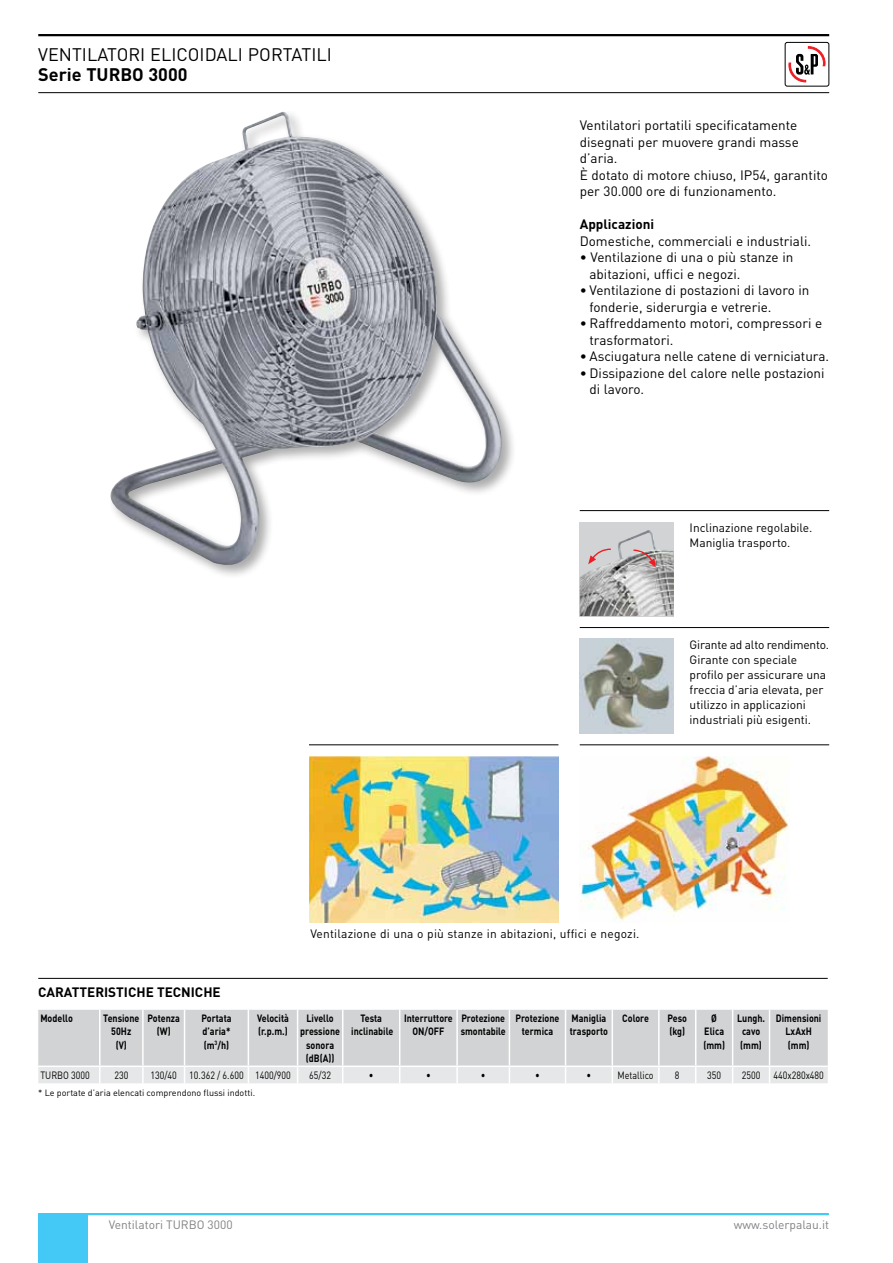
<style>
.page{position:relative;width:893px;height:1263px;background:#fff}
.page>*{position:absolute;margin:0;border:0;box-sizing:border-box;transform-origin:0 0}
.t1{font:18px "DIN";color:#000}
.t2{font:700 18px "DIN";color:#000}
.t3{font:13.5px/16.5px "DIN";color:#000}
.t4{font:700 13.5px "DIN";color:#000}
.t5{font:12px/15px "DIN";color:#000}
.t6{font:12px "DIN";color:#808285}
.t7{font:700 10.5px/13.5px "DIN";color:#000;text-align:center;scale:.85 1}
.t8{font:10.5px "DIN";color:#000;scale:.85 1}
.t9{font:9px "DIN";color:#000}
</style>
<div class="page">
<hr style="left:39px;top:1213px;width:789px;height:2px;background:#44c8f5">
<div style="left:38px;top:1214px;width:49px;height:49px;background:#44c8f5"></div>
<hr style="left:38px;top:34px;width:791px;height:2px;background:#000">
<hr style="left:38px;top:92px;width:791px;height:1px;background:#000">
<svg style="left:788px;top:47px;width:38px;height:36px"></svg>
<div style="left:785px;top:42px;width:44px;height:44px;border:1px solid #000;border-radius:2px"></div>
<img style="left:111px;top:112px;width:396px;height:464px">
<hr style="left:309px;top:744px;width:249px;height:1px;background:#000">
<hr style="left:580px;top:744px;width:249px;height:1px;background:#000">
<hr style="left:580px;top:510px;width:249px;height:1px;background:#000">
<hr style="left:580px;top:627px;width:249px;height:1px;background:#000">
<img style="left:581px;top:756px;width:208px;height:165px">
<img style="left:309px;top:756px;width:249px;height:166px">
<hr style="left:38px;top:978px;width:790px;height:1px;background:#000">
<svg style="left:38px;top:1010px;width:790px;height:73px;background:#d7d9da"></svg>
<div style="left:580px;top:522px;width:94px;height:94px;background:#d1d3d4"></div>
<img style="left:580px;top:530px;width:94px;height:86px">
<svg style="left:588px;top:548px;width:24px;height:16px"></svg>
<svg style="left:632px;top:549px;width:24px;height:18px"></svg>
<img style="left:580px;top:639px;width:94px;height:94px">
<h1 class="t1" style="left:38px;top:43px;width:295px">VENTILATORI ELICOIDALI PORTATILI</h1>
<h1 class="t2" style="left:38px;top:62px;width:151px">Serie TURBO 3000</h1>
<p class="t3" style="left:580px;top:117px;width:250px">Ventilatori portatili specificatamente disegnati per muovere grandi masse d’aria.<br>È dotato di motore chiuso, IP54, garantito per 30.000 ore di funzionamento.</p>
<p class="t4" style="left:580px;top:215px;width:76px">Applicazioni</p>
<p class="t3" style="left:580px;top:232px;width:233px">Domestiche, commerciali e industriali.</p>
<p class="t3" style="left:589px;top:249px;width:205px;text-indent:-10px">• Ventilazione di una o più stanze in abitazioni, uffici e negozi.</p>
<p class="t3" style="left:589px;top:282px;width:221px;text-indent:-10px">• Ventilazione di postazioni di lavoro in fonderie, siderurgia e vetrerie.</p>
<p class="t3" style="left:589px;top:315px;width:234px;text-indent:-10px">• Raffreddamento motori, compressori e trasformatori.</p>
<p class="t3" style="left:580px;top:348px;width:251px">• Asciugatura nelle catene di verniciatura.</p>
<p class="t3" style="left:589px;top:364px;width:237px;text-indent:-10px">• Dissipazione del calore nelle postazioni di lavoro.</p>
<p class="t5" style="left:690px;top:520px;width:124px">Inclinazione regolabile.<br>Maniglia trasporto.</p>
<p class="t5" style="left:690px;top:636px;width:141px">Girante ad alto rendimento.<br>Girante con speciale profilo per assicurare una freccia d’aria elevata, per utilizzo in applicazioni industriali più esigenti.</p>
<p class="t5" style="left:310px;top:926px;width:331px">Ventilazione di una o più stanze in abitazioni, uffici e negozi.</p>
<p class="t4" style="left:38px;top:984px;width:184px">CARATTERISTICHE TECNICHE</p>
<p class="t7" style="left:40px;top:1010px;width:40px">Modello</p>
<p class="t7" style="left:103px;top:1010px;width:44px">Tensione<br>50Hz<br>(V)</p>
<p class="t7" style="left:147px;top:1010px;width:40px">Potenza (W)</p>
<p class="t7" style="left:201px;top:1010px;width:37px;text-align:justify">Portata d’aria* (m<sup>3</sup>/h)</p>
<p class="t7" style="left:257px;top:1010px;width:39px;text-align:left">Velocità (r.p.m.)</p>
<p class="t7" style="left:300px;top:1010px;width:48px">Livello pressione sonora (dB(A))</p>
<p class="t7" style="left:351px;top:1010px;width:51px">Testa inclinabile</p>
<p class="t7" style="left:404px;top:1010px;width:59px">Interruttore<br>ON/OFF</p>
<p class="t7" style="left:461px;top:1010px;width:55px;text-align:left">Protezione smontabile</p>
<p class="t7" style="left:516px;top:1010px;width:53px">Protezione termica</p>
<p class="t7" style="left:570px;top:1010px;width:46px;text-align:left">Maniglia trasporto</p>
<p class="t7" style="left:622px;top:1010px;width:33px">Colore</p>
<p class="t7" style="left:667px;top:1010px;width:25px;text-align:left">Peso (kg)</p>
<p class="t7" style="left:703px;top:1010px;width:27px">Ø<br>Elica (mm)</p>
<p class="t7" style="left:737px;top:1010px;width:34px">Lungh. cavo (mm)</p>
<p class="t7" style="left:776px;top:1010px;width:55px">Dimensioni<br>LxAxH (mm)</p>
<p class="t8" style="left:40px;top:1068px;width:60px">TURBO 3000</p>
<p class="t8" style="left:114px;top:1068px;width:18px">230</p>
<p class="t8" style="left:150px;top:1068px;width:167px">130/40 10.362 / 6.600 1400/900</p>
<p class="t8" style="left:309px;top:1068px;width:27px">65/32</p>
<p class="t8" style="left:369px;top:1068px;width:7px">•</p>
<p class="t8" style="left:426px;top:1068px;width:7px">•</p>
<p class="t8" style="left:481px;top:1068px;width:7px">•</p>
<p class="t8" style="left:535px;top:1068px;width:7px">•</p>
<p class="t8" style="left:587px;top:1068px;width:7px">•</p>
<p class="t8" style="left:617px;top:1068px;width:44px">Metallico</p>
<p class="t8" style="left:675px;top:1068px;width:7px">8</p>
<p class="t8" style="left:707px;top:1068px;width:18px">350</p>
<p class="t8" style="left:742px;top:1068px;width:98px">2500 440x280x480</p>
<p class="t9" style="left:38px;top:1087px;width:218px">* Le portate d’aria elencati comprendono flussi indotti.</p>
<p class="t6" style="left:109px;top:1217px;width:125px">Ventilatori TURBO 3000</p>
<p class="t6" style="left:734px;top:1217px;width:97px">www.solerpalau.it</p>
</div>
